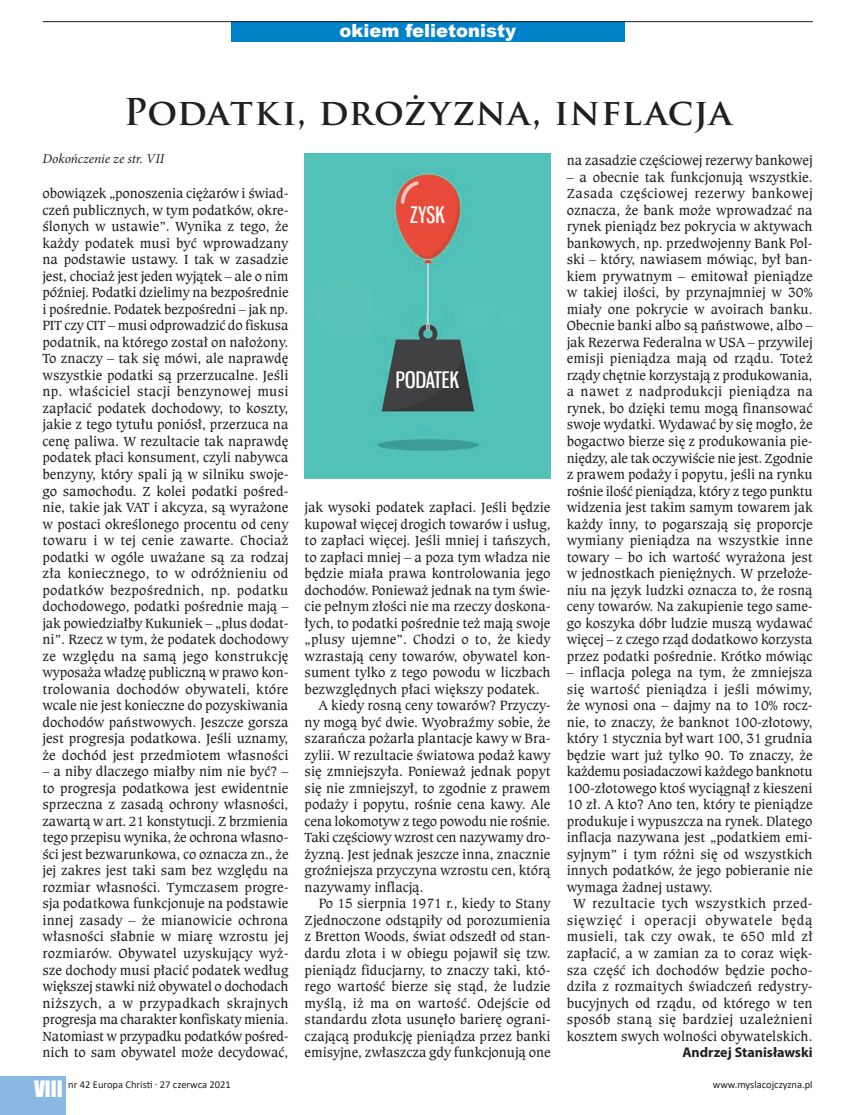
<style>
.page{position:relative;width:851px;height:1115px;background:#fff}
.page>*{position:absolute;margin:0;border:0;box-sizing:border-box;transform-origin:0 0}
.t1{font:700 36px "Trajan Pro";letter-spacing:.02em;color:#231f20}
.t2{font:22.2px "Gnuolane Free";letter-spacing:.01em;color:#fff}
.t3{font:20.7px "Impact";color:#fff}
.t4{font:900 18px "Arial";color:#fff}
.t5{font:14.1px/16.5px "Caxton Bk EU";letter-spacing:-.005em;color:#231f20;text-align:justify}
.t6{font:14.1px "Caxton Bk EU";letter-spacing:.015em;color:#231f20}
.t7{font:14.1px "Caxton Bk EU";letter-spacing:-.025em;color:#231f20}
.t8{font:14.1px "Caxton Bk EU";letter-spacing:.025em;color:#231f20}
.t9{font:14.1px "Caxton Bk EU";letter-spacing:.045em;color:#231f20}
.t10{font:14.1px "Caxton Bk EU";letter-spacing:.02em;color:#231f20}
.t11{font:700 14.1px "Myriad Pro";color:#231f20}
.t12{font:italic 13.5px "Minion Pro";letter-spacing:-.005em;color:#231f20}
.t13{font:10.5px "Calibri";color:#231f20}
</style>
<div class="page">
<div style="left:0;top:1076px;width:65px;height:38px;background:#89b9e3"></div>
<div style="left:231px;top:22px;width:393px;height:20px;background:#0082c9"></div>
<hr style="left:43px;top:21px;width:769px;height:1px;background:#231f20">
<img style="left:304px;top:153px;width:246px;height:325px">
<p class="t4" style="left:339px;top:18px;width:178px">okiem felietonisty</p>
<h1 class="t1" style="left:124px;top:89px;width:609px">Podatki, drożyzna, inflacja</h1>
<p class="t12" style="left:43px;top:149px;width:123px">Dokończenie ze str. VII</p>
<p class="t5" style="left:566px;top:152px;width:247px">na zasadzie częściowej rezerwy bankowej</p>
<p class="t5" style="left:566px;top:169px;width:247px">– a obecnie tak funkcjonują wszystkie.<br>Zasada częściowej rezerwy bankowej oznacza, że bank może wprowadzać na rynek pieniądz bez pokrycia w aktywach bankowych, np. przedwojenny Bank Pol&shy;ski – który, nawiasem mówiąc, był ban&shy;kiem prywatnym – emitował pieniądze w takiej ilości, by przynajmniej w 30% miały one pokrycie w avoirach banku.<br>Obecnie banki albo są państwowe, albo – jak Rezerwa Federalna w USA – przywilej emisji pieniądza mają od rządu. Toteż rządy chętnie korzystają z produkowania, a nawet z nadprodukcji pieniądza na rynek, bo dzięki temu mogą finansować swoje wydatki. Wydawać by się mogło, że bogactwo bierze się z produkowania pie&shy;niędzy, ale tak oczywiście nie jest. Zgodnie z prawem podaży i popytu, jeśli na rynku rośnie ilość pieniądza, który z tego punktu widzenia jest takim samym towarem jak każdy inny, to pogarszają się proporcje wymiany pieniądza na wszystkie inne towary – bo ich wartość wyrażona jest w jednostkach pieniężnych. W przełoże&shy;niu na język ludzki oznacza to, że rosną ceny towarów. Na zakupienie tego same&shy;go koszyka dóbr ludzie muszą wydawać więcej – z czego rząd dodatkowo korzysta przez podatki pośrednie. Krótko mówiąc</p>
<p class="t5" style="left:566px;top:664px;width:247px">– inflacja polega na tym, że zmniejsza</p>
<p class="t6" style="left:566px;top:680px;width:247px">się wartość pieniądza i jeśli mówimy,</p>
<p class="t5" style="left:566px;top:697px;width:247px">że wynosi ona – dajmy na to 10% rocz-</p>
<p class="t5" style="left:566px;top:713px;width:247px">nie, to znaczy, że banknot 100-złotowy,</p>
<p class="t5" style="left:566px;top:730px;width:247px">który 1 stycznia był wart 100, 31 grudnia</p>
<p class="t5" style="left:566px;top:746px;width:247px">będzie wart już tylko 90. To znaczy, że</p>
<p class="t7" style="left:566px;top:762px;width:247px">każdemu posiadaczowi każdego banknotu</p>
<p class="t5" style="left:566px;top:779px;width:247px">100-złotowego ktoś wyciągnął z kieszeni</p>
<p class="t5" style="left:566px;top:796px;width:247px">10 zł. A kto? Ano ten, który te pieniądze</p>
<p class="t5" style="left:566px;top:812px;width:247px">produkuje i wypuszcza na rynek. Dlatego</p>
<p class="t5" style="left:566px;top:829px;width:247px">inflacja nazywana jest „podatkiem emi-</p>
<p class="t5" style="left:566px;top:845px;width:247px">syjnym” i tym różni się od wszystkich</p>
<p class="t5" style="left:566px;top:862px;width:247px">innych podatków, że jego pobieranie nie</p>
<p class="t5" style="left:566px;top:878px;width:147px">wymaga żadnej ustawy.</p>
<p class="t8" style="left:573px;top:894px;width:241px">W rezultacie tych wszystkich przed-</p>
<p class="t9" style="left:566px;top:911px;width:247px">sięwzięć i operacji obywatele będą</p>
<p class="t10" style="left:566px;top:927px;width:247px">musieli, tak czy owak, te 650 mld zł</p>
<p class="t5" style="left:566px;top:944px;width:247px">zapłacić, a w zamian za to coraz więk-</p>
<p class="t5" style="left:566px;top:961px;width:247px">sza część ich dochodów będzie pocho-</p>
<p class="t5" style="left:566px;top:977px;width:247px">dziła z rozmaitych świadczeń redystry-</p>
<p class="t5" style="left:566px;top:994px;width:247px">bucyjnych od rządu, od którego w ten</p>
<p class="t6" style="left:566px;top:1010px;width:247px">sposób staną się bardziej uzależnieni</p>
<p class="t5" style="left:566px;top:1027px;width:247px">kosztem swych wolności obywatelskich.</p>
<p class="t11" style="left:682px;top:1042px;width:132px">Andrzej Stanisławski</p>
<p class="t5" style="left:43px;top:185px;width:247px">obowiązek „ponoszenia ciężarów i świad&shy;czeń publicznych, w tym podatków, okre&shy;ślonych w ustawie”. Wynika z tego, że każdy podatek musi być wprowadzany na podstawie ustawy. I tak w zasadzie jest, chociaż jest jeden wyjątek – ale o nim później. Podatki dzielimy na bezpośrednie i pośrednie. Podatek bezpośredni – jak np.<br>PIT czy CIT – musi odprowadzić do fiskusa podatnik, na którego został on nałożony.<br>To znaczy – tak się mówi, ale naprawdę wszystkie podatki są przerzucalne. Jeśli np. właściciel stacji benzynowej musi zapłacić podatek dochodowy, to koszty, jakie z tego tytułu poniósł, przerzuca na cenę paliwa. W rezultacie tak naprawdę podatek płaci konsument, czyli nabywca benzyny, który spali ją w silniku swoje&shy;go samochodu. Z kolei podatki pośred&shy;nie, takie jak VAT i akcyza, są wyrażone w postaci określonego procentu od ceny towaru i w tej cenie zawarte. Chociaż podatki w ogóle uważane są za rodzaj zła koniecznego, to w odróżnieniu od podatków bezpośrednich, np. podatku dochodowego, podatki pośrednie mają – jak powiedziałby Kukuniek – „plus dodat&shy;ni”. Rzecz w tym, że podatek dochodowy ze względu na samą jego konstrukcję wyposaża władzę publiczną w prawo kon&shy;trolowania dochodów obywateli, które wcale nie jest konieczne do pozyskiwania dochodów państwowych. Jeszcze gorsza jest progresja podatkowa. Jeśli uznamy, że dochód jest przedmiotem własności</p>
<p class="t5" style="left:43px;top:763px;width:247px">– a niby dlaczego miałby nim nie być? – to progresja podatkowa jest ewidentnie sprzeczna z zasadą ochrony własności, zawartą w art. 21 konstytucji. Z brzmienia tego przepisu wynika, że ochrona własno&shy;ści jest bezwarunkowa, co oznacza zn., że jej zakres jest taki sam bez względu na rozmiar własności. Tymczasem progre&shy;sja podatkowa funkcjonuje na podstawie innej zasady – że mianowicie ochrona własności słabnie w miarę wzrostu jej rozmiarów. Obywatel uzyskujący wyż&shy;sze dochody musi płacić podatek według większej stawki niż obywatel o dochodach niższych, a w przypadkach skrajnych progresja ma charakter konfiskaty mienia.<br>Natomiast w przypadku podatków pośred&shy;nich to sam obywatel może decydować,</p>
<h2 class="t2" style="left:410px;top:202px;width:35px">zysk</h2>
<h2 class="t2" style="left:395px;top:366px;width:65px">PODATEK</h2>
<p class="t5" style="left:304px;top:499px;width:247px">jak wysoki podatek zapłaci. Jeśli będzie</p>
<p class="t5" style="left:304px;top:515px;width:247px">kupował więcej drogich towarów i usług,</p>
<p class="t5" style="left:304px;top:532px;width:247px">to zapłaci więcej. Jeśli mniej i tańszych,</p>
<p class="t5" style="left:304px;top:548px;width:247px">to zapłaci mniej – a poza tym władza nie</p>
<p class="t5" style="left:304px;top:565px;width:247px">będzie miała prawa kontrolowania jego</p>
<p class="t5" style="left:304px;top:581px;width:247px">dochodów. Ponieważ jednak na tym świe-</p>
<p class="t5" style="left:304px;top:598px;width:247px">cie pełnym złości nie ma rzeczy doskona-</p>
<p class="t5" style="left:304px;top:614px;width:247px">łych, to podatki pośrednie też mają swoje</p>
<p class="t5" style="left:304px;top:631px;width:247px">„plusy ujemne”. Chodzi o to, że kiedy</p>
<p class="t5" style="left:304px;top:647px;width:247px">wzrastają ceny towarów, obywatel kon-</p>
<p class="t5" style="left:304px;top:664px;width:247px">sument tylko z tego powodu w liczbach</p>
<p class="t5" style="left:304px;top:680px;width:236px">bezwzględnych płaci większy podatek.</p>
<p class="t5" style="left:319px;top:697px;width:233px">A kiedy rosną ceny towarów? Przyczy-</p>
<p class="t5" style="left:304px;top:713px;width:247px">ny mogą być dwie. Wyobraźmy sobie, że</p>
<p class="t5" style="left:304px;top:730px;width:247px">szarańcza pożarła plantacje kawy w Bra-</p>
<p class="t5" style="left:304px;top:746px;width:247px">zylii. W rezultacie światowa podaż kawy</p>
<p class="t5" style="left:304px;top:763px;width:247px">się zmniejszyła. Ponieważ jednak popyt</p>
<p class="t5" style="left:304px;top:779px;width:247px">się nie zmniejszył, to zgodnie z prawem</p>
<p class="t5" style="left:304px;top:796px;width:247px">podaży i popytu, rośnie cena kawy. Ale</p>
<p class="t5" style="left:304px;top:812px;width:247px">cena lokomotyw z tego powodu nie rośnie.</p>
<p class="t5" style="left:304px;top:829px;width:247px">Taki częściowy wzrost cen nazywamy dro-</p>
<p class="t5" style="left:304px;top:845px;width:247px">żyzną. Jest jednak jeszcze inna, znacznie</p>
<p class="t5" style="left:304px;top:862px;width:247px">groźniejsza przyczyna wzrostu cen, którą</p>
<p class="t5" style="left:304px;top:878px;width:120px">nazywamy inflacją.</p>
<p class="t5" style="left:319px;top:895px;width:233px">Po 15 sierpnia 1971 r., kiedy to Stany</p>
<p class="t5" style="left:304px;top:911px;width:247px">Zjednoczone odstąpiły od porozumienia</p>
<p class="t5" style="left:304px;top:928px;width:247px">z Bretton Woods, świat odszedł od stan-</p>
<p class="t5" style="left:304px;top:944px;width:247px">dardu złota i w obiegu pojawił się tzw.</p>
<p class="t5" style="left:304px;top:961px;width:247px">pieniądz fiducjarny, to znaczy taki, któ-</p>
<p class="t5" style="left:304px;top:977px;width:247px">rego wartość bierze się stąd, że ludzie</p>
<p class="t6" style="left:304px;top:993px;width:247px">myślą, iż ma on wartość. Odejście od</p>
<p class="t5" style="left:304px;top:1010px;width:247px">standardu złota usunęło barierę ograni-</p>
<p class="t5" style="left:304px;top:1027px;width:247px">czającą produkcję pieniądza przez banki</p>
<p class="t5" style="left:304px;top:1043px;width:247px">emisyjne, zwłaszcza gdy funkcjonują one</p>
<h3 class="t3" style="left:34px;top:1071px;width:30px">VIII</h3>
<p class="t13" style="left:68px;top:1076px;width:164px">nr 42 Europa Christi . 27 czerwca 2021</p>
<p class="t13" style="left:712px;top:1076px;width:101px">www.myslacojczyzna.pl</p>
</div>
